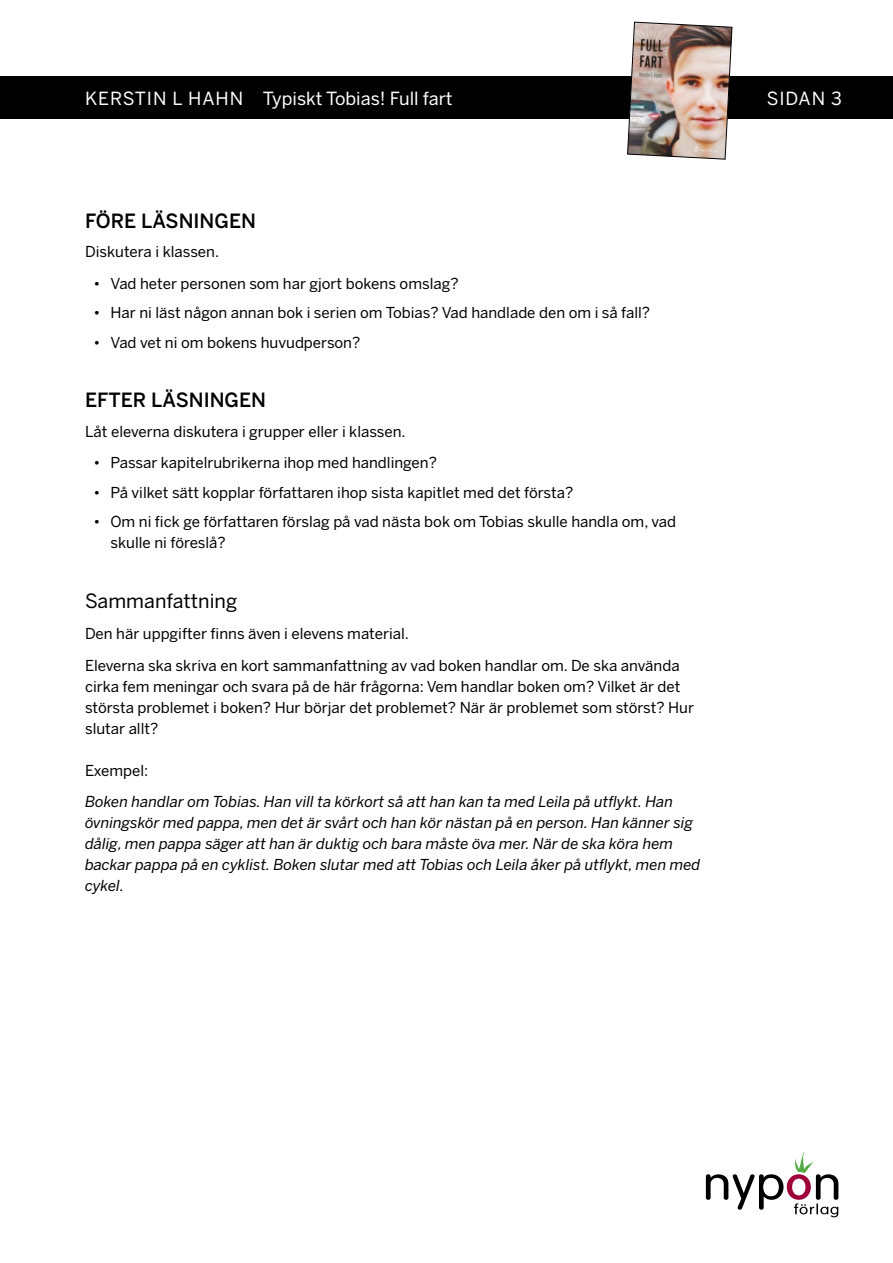
<style>
.page{position:relative;width:893px;height:1263px;background:#fff}
.page>*{position:absolute;margin:0;border:0;box-sizing:border-box;transform-origin:0 0}
.t1{font:500 19.5px "Benton Sans";color:#000}
.t2{font:19.5px "Benton Sans";color:#000}
.t3{font:18px "Benton Sans";color:#fff}
.t4{font:15px/21px "Benton Sans";color:#000}
.t5{font:italic 15px/21px "Benton Sans";color:#000}
</style>
<div class="page">
<svg style="left:706px;top:1152px;width:132px;height:65px"></svg>
<div style="left:0;top:77px;width:893px;height:42px;background:#000"></div>
<img style="left:627px;top:21px;width:106px;height:139px">
<p class="t3" style="left:85px;top:87px;width:369px">KERSTIN L HAHN Typiskt Tobias! Full fart</p>
<p class="t3" style="left:767px;top:87px;width:77px">SIDAN 3</p>
<h1 class="t1" style="left:85px;top:209px;width:172px">FÖRE LÄSNINGEN</h1>
<p class="t4" style="left:85px;top:242px;width:136px">Diskutera i klassen.</p>
<p class="t4" style="left:94px;top:273px;width:367px">• Vad heter personen som har gjort bokens omslag?</p>
<p class="t4" style="left:94px;top:303px;width:558px">• Har ni läst någon annan bok i serien om Tobias? Vad handlade den om i så fall?</p>
<p class="t4" style="left:94px;top:332px;width:268px">• Vad vet ni om bokens huvudperson?</p>
<h1 class="t1" style="left:85px;top:388px;width:183px">EFTER LÄSNINGEN</h1>
<p class="t4" style="left:85px;top:421px;width:322px">Låt eleverna diskutera i grupper eller i klassen.</p>
<p class="t4" style="left:94px;top:452px;width:345px">• Passar kapitelrubrikerna ihop med handlingen?</p>
<p class="t4" style="left:94px;top:482px;width:481px">• På vilket sätt kopplar författaren ihop sista kapitlet med det första?</p>
<p class="t4" style="left:111px;top:511px;width:567px;text-indent:-17px">• Om ni fick ge författaren förslag på vad nästa bok om Tobias skulle handla om, vad skulle ni föreslå?</p>
<h1 class="t2" style="left:85px;top:589px;width:154px">Sammanfattning</h1>
<p class="t4" style="left:85px;top:618px;width:596px;line-height:31.5px">Den här uppgifter finns även i elevens material.<br>Eleverna ska skriva en kort sammanfattning av vad boken handlar om. De ska använda</p>
<p class="t4" style="left:85px;top:676px;width:610px">cirka fem meningar och svara på de här frågorna: Vem handlar boken om? Vilket är det största problemet i boken? Hur börjar det problemet? När är problemet som störst? Hur slutar allt?</p>
<p class="t4" style="left:85px;top:760px;width:65px">Exempel:</p>
<p class="t5" style="left:85px;top:791px;width:617px">Boken handlar om Tobias. Han vill ta körkort så att han kan ta med Leila på utflykt. Han övningskör med pappa, men det är svårt och han kör nästan på en person. Han känner sig dålig, men pappa säger att han är duktig och bara måste öva mer. När de ska köra hem backar pappa på en cyklist. Boken slutar med att Tobias och Leila åker på utflykt, men med cykel.</p>
</div>
